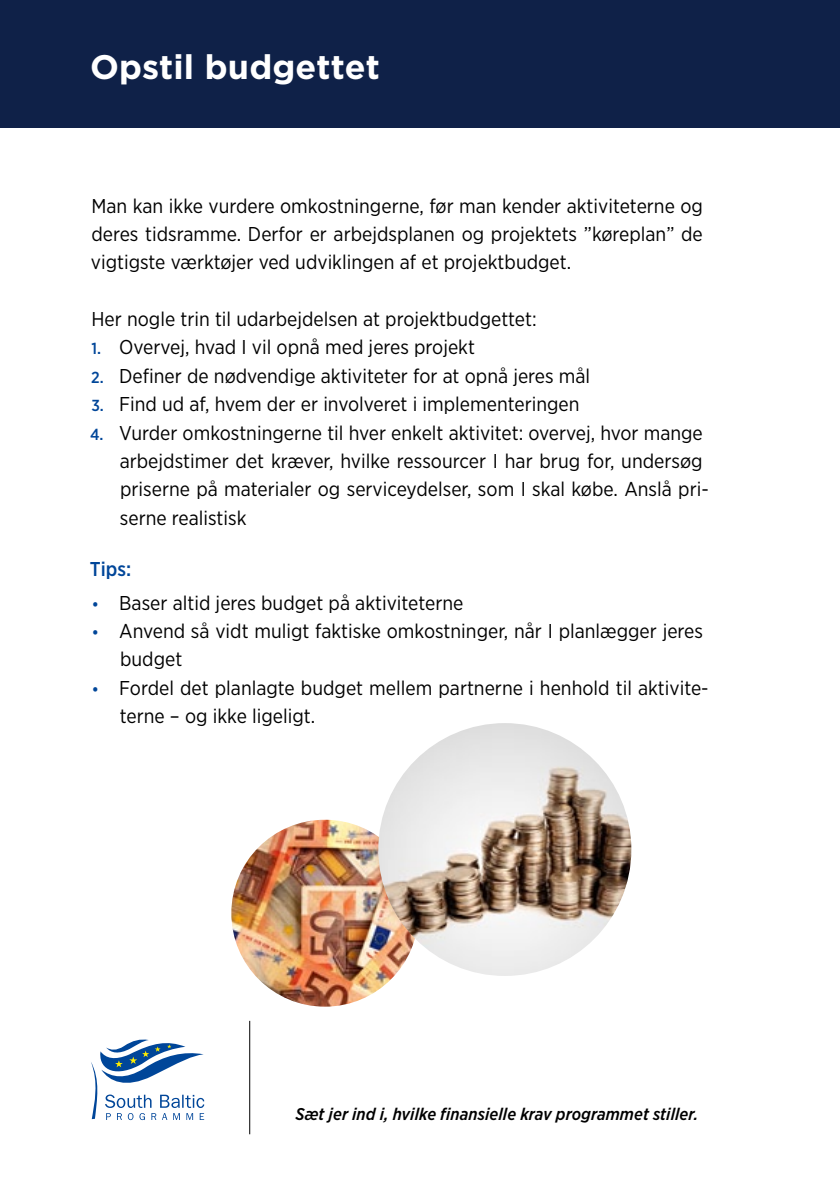
<style>
.page{position:relative;width:840px;height:1191px;background:#fff}
.page>*{position:absolute;margin:0;border:0;box-sizing:border-box;transform-origin:0 0}
.t1{font:700 34px "Gotham";letter-spacing:.005em;color:#fff}
.t2{font:20px/28.4px "Gotham Narrow";color:#000}
.t3{font:500 20px "Gotham Narrow";color:#004699}
.t4{font:italic 500 17px "Gotham Narrow";letter-spacing:.005em;color:#000}
.s1{font-weight:500;font-size:16px;color:#004699}
</style>
<div class="page">
<div style="left:0;top:0;width:839px;height:128px;background:#0f2148"></div>
<svg style="left:91px;top:1039px;width:113px;height:81px"></svg>
<hr style="left:249px;top:1020px;width:1px;height:114px;background:#000">
<img style="left:231px;top:819px;width:187px;height:187px;border-radius:93px">
<img style="left:378px;top:723px;width:253px;height:253px;border-radius:126px">
<h1 class="t1" style="left:90px;top:44px;width:291px">Opstil budgettet</h1>
<p class="t2" style="left:91px;top:191px;width:613px;text-align:justify">Man kan ikke vurdere omkostningerne, før man kender aktiviteterne og deres tidsramme. Derfor er arbejdsplanen og projektets ”køreplan” de vigtigste værktøjer ved udviklingen af et projektbudget.</p>
<p class="t2" style="left:91px;top:304px;width:446px">Her nogle trin til udarbejdelsen at projektbudgettet:</p>
<p class="t2" style="left:91px;top:333px;width:385px"><span class="s1">1.</span> Overvej, hvad I vil opnå med jeres projekt</p>
<p class="t2" style="left:91px;top:361px;width:500px"><span class="s1">2.</span> Definer de nødvendige aktiviteter for at opnå jeres mål</p>
<p class="t2" style="left:91px;top:389px;width:489px"><span class="s1">3.</span> Find ud af, hvem der er involveret i implementeringen</p>
<p class="t2" style="left:120px;top:418px;width:590px;text-indent:-30px"><span class="s1">4.</span> Vurder omkostningerne til hver enkelt aktivitet: overvej, hvor mange arbejdstimer det kræver, hvilke ressourcer I har brug for, undersøg priserne på materialer og serviceydelser, som I skal købe. Anslå pri&shy;serne realistisk</p>
<p class="t3" style="left:90px;top:556px;width:43px">Tips:</p>
<p class="t2" style="left:92px;top:588px;width:373px"><span class="s1">•</span> Baser altid jeres budget på aktiviteterne</p>
<p class="t2" style="left:120px;top:616px;width:584px;text-indent:-28px"><span class="s1">•</span> Anvend så vidt muligt faktiske omkostninger, når I planlægger jeres budget</p>
<p class="t2" style="left:120px;top:673px;width:590px;text-indent:-28px"><span class="s1">•</span> Fordel det planlagte budget mellem partnerne i henhold til aktivite&shy;terne – og ikke ligeligt.</p>
<p class="t4" style="left:295px;top:1103px;width:404px">Sæt jer ind i, hvilke finansielle krav programmet stiller.</p>
</div>
